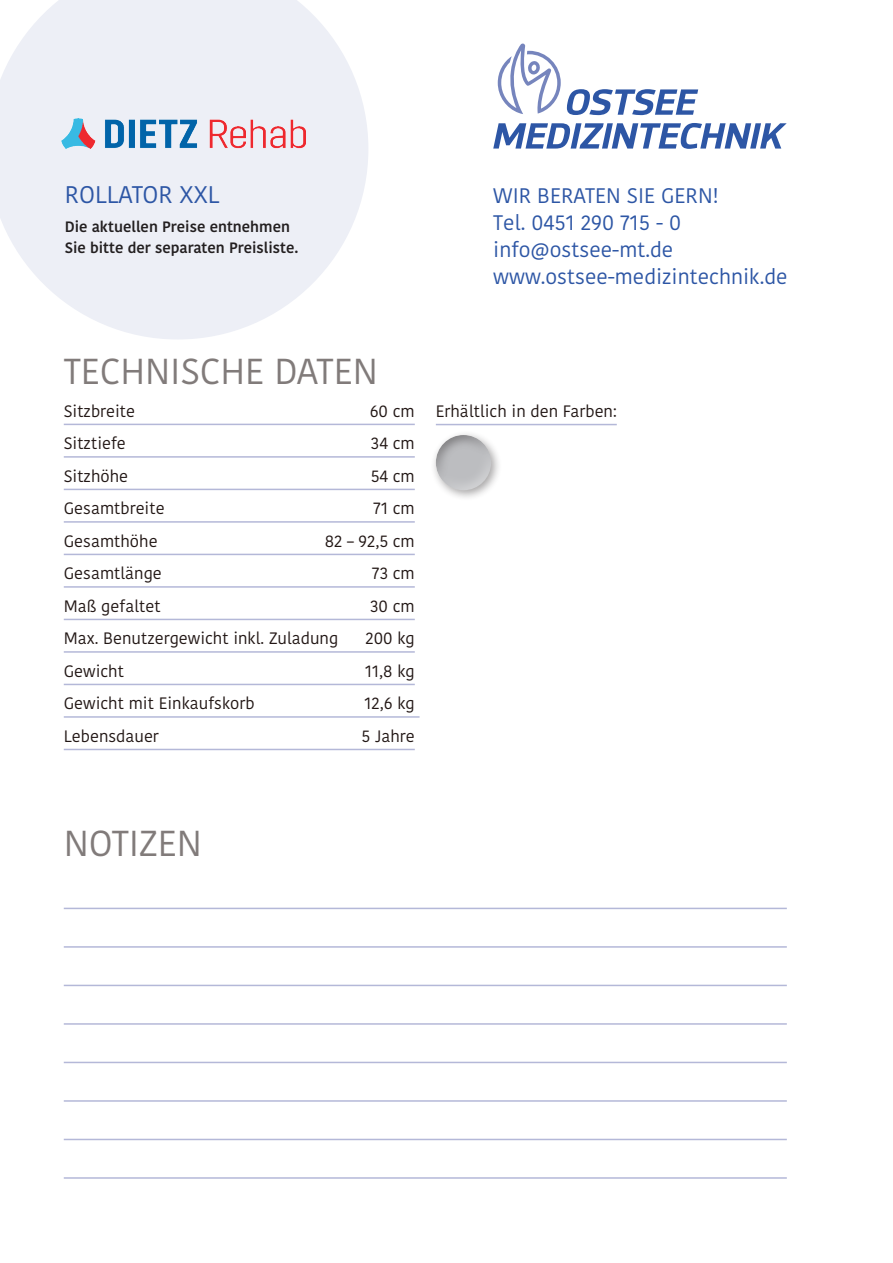
<style>
.page{position:relative;width:893px;height:1263px;background:#fff}
.page>*{position:absolute;margin:0;border:0;box-sizing:border-box;transform-origin:0 0}
.t1{font:36px "Kohinoor Bangla";color:#817b7a}
.t2{font:24px "Kohinoor Bangla";color:#2d56a5}
.t3{font:21px/27px "Kohinoor Bangla";color:#2d56a5}
.t4{font:16.5px "Kohinoor Bangla";color:#221715}
.t5{font:600 15px/21px "Kohinoor Bangla";color:#231f20}
</style>
<div class="page">
<svg style="left:0;top:0;width:368px;height:339px;fill:#edeff6"></svg>
<svg style="left:493px;top:123px;width:294px;height:26px"></svg>
<svg style="left:567px;top:89px;width:131px;height:26px"></svg>
<svg style="left:498px;top:44px;width:63px;height:70px"></svg>
<hr style="left:64px;top:424px;width:351px;height:1px;background:#b4b8d8">
<hr style="left:64px;top:456px;width:351px;height:2px;background:#b4b8d8">
<hr style="left:64px;top:489px;width:351px;height:1px;background:#b4b8d8">
<hr style="left:64px;top:521px;width:351px;height:2px;background:#b4b8d8">
<hr style="left:64px;top:554px;width:351px;height:1px;background:#b4b8d8">
<hr style="left:64px;top:586px;width:351px;height:2px;background:#b4b8d8">
<hr style="left:64px;top:619px;width:351px;height:1px;background:#b4b8d8">
<hr style="left:64px;top:651px;width:351px;height:2px;background:#b4b8d8">
<hr style="left:64px;top:684px;width:351px;height:1px;background:#b4b8d8">
<hr style="left:64px;top:716px;width:356px;height:2px;background:#b4b8d8">
<hr style="left:64px;top:749px;width:351px;height:1px;background:#b4b8d8">
<hr style="left:64px;top:908px;width:723px;height:1px;background:#b4b8d8">
<hr style="left:64px;top:946px;width:723px;height:2px;background:#b4b8d8">
<hr style="left:64px;top:985px;width:723px;height:1px;background:#b4b8d8">
<hr style="left:64px;top:1023px;width:723px;height:2px;background:#b4b8d8">
<hr style="left:64px;top:1062px;width:723px;height:1px;background:#b4b8d8">
<hr style="left:64px;top:1100px;width:723px;height:2px;background:#b4b8d8">
<hr style="left:64px;top:1139px;width:723px;height:1px;background:#b4b8d8">
<hr style="left:64px;top:1177px;width:723px;height:2px;background:#b4b8d8">
<img style="left:62px;top:118px;width:244px;height:31px">
<hr style="left:436px;top:424px;width:181px;height:1px;background:#b4b8d8">
<div style="left:430px;top:430px;width:72px;height:72px;background:#231f20;opacity:.4"></div>
<div style="left:433px;top:445px;width:59px;height:46px;background:#fff;opacity:.75"></div>
<div style="left:433px;top:432px;width:59px;height:52px;background:#231f20;opacity:.75"></div>
<h2 class="t2" style="left:65px;top:176px;width:156px">ROLLATOR XXL</h2>
<p class="t5" style="left:65px;top:216px;width:235px">Die aktuellen Preise entnehmen<br>Sie bitte der separaten Preisliste.</p>
<p class="t3" style="left:493px;top:181px;width:296px">WIR BERATEN SIE GERN!<br>Tel. 0451 290 715 - 0 info@ostsee-mt.de www.ostsee-medizintechnik.de</p>
<h1 class="t1" style="left:64px;top:344px;width:316px">TECHNISCHE DATEN</h1>
<p class="t4" style="left:64px;top:398px;width:73px">Sitzbreite</p>
<p class="t4" style="left:370px;top:398px;width:46px">60 cm</p>
<p class="t4" style="left:64px;top:431px;width:64px">Sitztiefe</p>
<p class="t4" style="left:371px;top:431px;width:45px">34 cm</p>
<p class="t4" style="left:64px;top:463px;width:66px">Sitzhöhe</p>
<p class="t4" style="left:371px;top:463px;width:46px">54 cm</p>
<p class="t4" style="left:64px;top:496px;width:102px">Gesamtbreite</p>
<p class="t4" style="left:374px;top:496px;width:43px">71 cm</p>
<p class="t4" style="left:64px;top:528px;width:95px">Gesamthöhe</p>
<p class="t4" style="left:325px;top:528px;width:92px">82 – 92,5 cm</p>
<p class="t4" style="left:64px;top:561px;width:100px">Gesamtlänge</p>
<p class="t4" style="left:372px;top:561px;width:44px">73 cm</p>
<p class="t4" style="left:64px;top:593px;width:98px">Maß gefaltet</p>
<p class="t4" style="left:370px;top:593px;width:46px">30 cm</p>
<p class="t4" style="left:64px;top:626px;width:276px">Max. Benutzergewicht inkl. Zuladung</p>
<p class="t4" style="left:365px;top:626px;width:51px">200 kg</p>
<p class="t4" style="left:64px;top:658px;width:62px">Gewicht</p>
<p class="t4" style="left:365px;top:658px;width:51px">11,8 kg</p>
<p class="t4" style="left:64px;top:691px;width:192px">Gewicht mit Einkaufskorb</p>
<p class="t4" style="left:364px;top:691px;width:52px">12,6 kg</p>
<p class="t4" style="left:64px;top:723px;width:97px">Lebensdauer</p>
<p class="t4" style="left:362px;top:723px;width:55px">5 Jahre</p>
<p class="t4" style="left:436px;top:399px;width:182px">Erhältlich in den Farben:</p>
<h1 class="t1" style="left:64px;top:816px;width:140px">NOTIZEN</h1>
</div>
